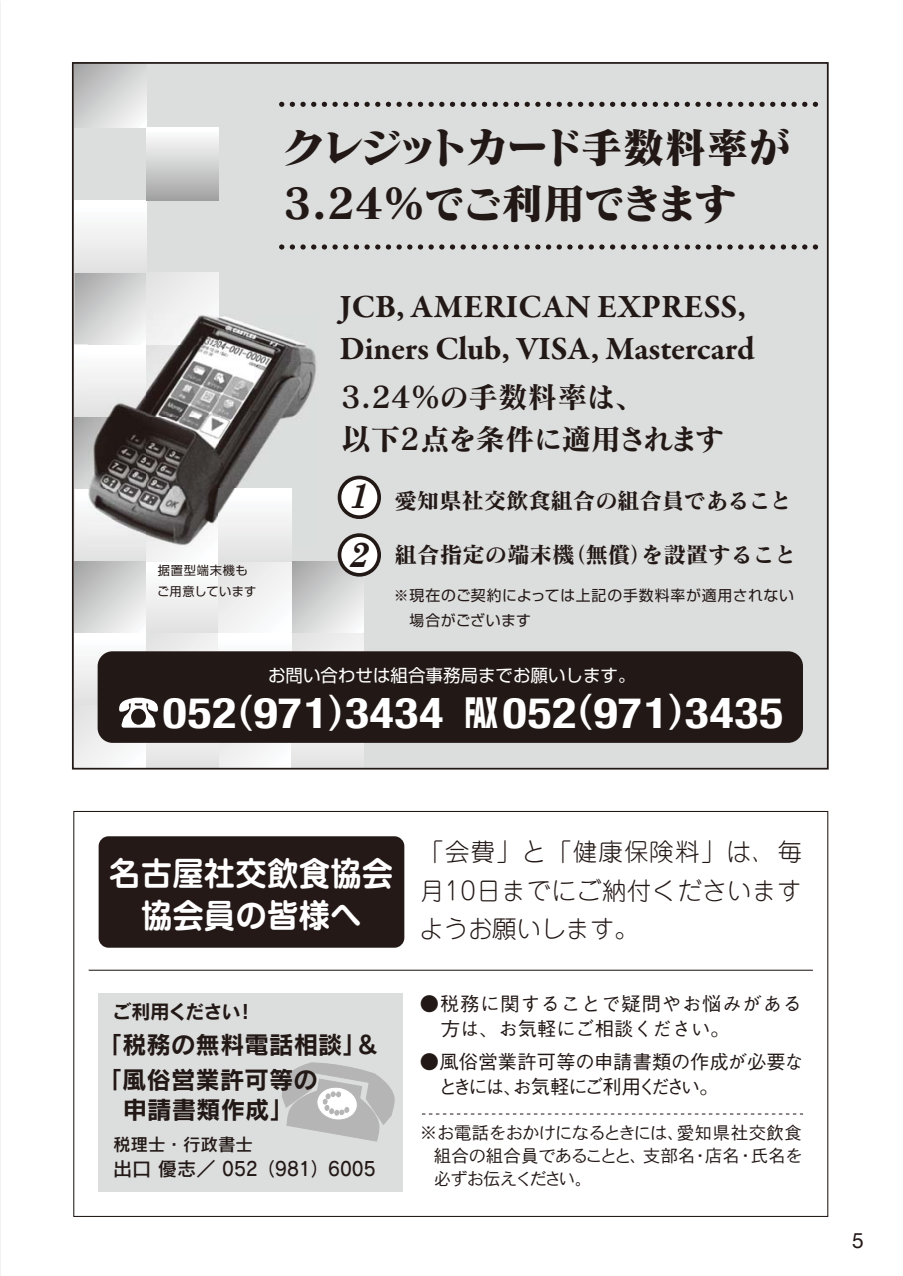
<style>
.page{position:relative;width:903px;height:1276px;background:#fff}
.page>*{position:absolute;margin:0;border:0;box-sizing:border-box;transform-origin:0 0}
.t1{font:700 condensed 42.7px "Helvetica Neue";letter-spacing:.02em;color:#fff;scale:1.16 1}
.t2{font:42px/56px "Matisse Pro EB 90 msp RKSJ H";letter-spacing:-.075em;color:#221815}
.t3{font:700 33.25px/42px "Garamond Premr Pro";color:#221815}
.t4{font:33.25px/42px "Jun 501 Pro Bold 90 msp RKSJ H";color:#fff;text-align:center;scale:.95 1}
.t5{font:29.75px/42px "Matisse Pro B 90 msp RKSJ H";letter-spacing:-.02em;color:#221815}
.t6{font:24.5px/38.5px "Jun 101 Pro Light 90 msp RKSJ H";letter-spacing:.025em;color:#221815;text-align:justify}
.t7{font:24.5px/35px "Rodin Pro B 90 msp RKSJ H";color:#221815}
.t8{font:22.75px "Matisse Pro B 90 msp RKSJ H";letter-spacing:-.02em;color:#221815}
.t9{font:21px "Helvetica Neue";color:#221815}
.t10{font:19.25px/24.5px "Gothic BBB Pr 6 N Medium 90 msp RKSJ H";color:#221815}
.t11{font:19.25px/24.5px "Gothic BBB Pr 6 N Medium 90 msp RKSJ H";letter-spacing:.05em;color:#221815}
.t12{font:19.25px "Rodin Pro DB 90 msp RKSJ H";color:#221815}
.t13{font:19.25px "Rodin Pro B 90 msp RKSJ H";letter-spacing:-.055em;color:#221815}
.t14{font:17.5px/22.8px "DFHS Gothic Std W3 90 msp RKSJ H";letter-spacing:-.05em;color:#221815;text-align:justify}
.t15{font:17.5px "Shin Go Pr 6 N Regular 90 msp RKSJ H";color:#fff}
.t16{font:17.5px "Rodin Pro DB 90 msp RKSJ H";color:#221815}
.t17{font:14.88px/24.5px "Shin Go Pr 6 N Regular 90 msp RKSJ H";letter-spacing:.045em;color:#221815}
.t18{font:12.25px/21px "Shin Go Pr 6 N Regular 90 msp RKSJ H";letter-spacing:.05em;color:#221815}
.s1{font-family:"Century Schoolbook";font-weight:700;font-style:italic;font-size:34.65px}
.s2{font-family:"Helvetica";font-weight:400;font-stretch:normal;font-size:38.5px}
.s3{font-weight:900}
</style>
<div class="page">
<div style="left:73px;top:63px;width:755px;height:706px;background:#dcdddd"></div>
<svg style="left:75px;top:65px;width:72px;height:63px"></svg>
<svg style="left:75px;top:417px;width:13px;height:69px"></svg>
<svg style="left:75px;top:344px;width:13px;height:61px"></svg>
<svg style="left:75px;top:273px;width:72px;height:68px"></svg>
<div style="left:75px;top:200px;width:72px;height:72px;background:linear-gradient(to bottom,#fff,#e2e1e2)"></div>
<div style="left:147px;top:128px;width:72px;height:72px;background:linear-gradient(to bottom,#fff,#a4a4a5)"></div>
<div style="left:147px;top:272px;width:72px;height:42px;background:#eee"></div>
<div style="left:99px;top:993px;width:304px;height:198px;background:#dcdddd"></div>
<div style="left:99px;top:836px;width:305px;height:112px;background:#241917;border-radius:10px"></div>
<svg style="left:282px;top:1063px;width:112px;height:78px"></svg>
<hr style="left:89px;top:970px;width:724px;height:1px;background:#221815">
<svg style="left:422px;top:1114px;width:381px;height:1px"></svg>
<div style="left:98px;top:651px;width:705px;height:92px;background:#221815;border-radius:15px"></div>
<svg style="left:75px;top:489px;width:288px;height:280px"></svg>
<img style="left:88px;top:314px;width:230px;height:232px">
<img style="left:147px;top:314px;width:72px;height:232px">
<img style="left:219px;top:489px;width:72px;height:57px">
<div style="left:340px;top:477px;width:39px;height:40px;background:#fff;border-radius:50%"></div>
<div style="left:338px;top:476px;width:43px;height:43px;border:4px solid #221815;border-radius:50%"></div>
<div style="left:340px;top:535px;width:39px;height:40px;background:#fff;border-radius:50%"></div>
<div style="left:338px;top:533px;width:43px;height:44px;border:4px solid #221815;border-radius:50%"></div>
<svg style="left:279px;top:102px;width:537px;height:5px"></svg>
<svg style="left:279px;top:244px;width:537px;height:6px"></svg>
<h2 class="t2" style="left:283px;top:125px;width:508px">クレジットカード手数料率が<br>3.24％でご利用できます</h2>
<p class="t18" style="left:157px;top:562px;width:101px">据置型端末機もご用意しています</p>
<h3 class="t3" style="left:339px;top:285px;width:417px">JCB, AMERICAN EXPRESS,<br>Diners Club, VISA, Mastercard</h3>
<h3 class="t5" style="left:341px;top:380px;width:385px">3.24％の手数料率は、<br>以下2点を条件に適用されます</h3>
<h3 class="t8" style="left:349px;top:492px;width:445px"><span class="s1">1</span> 愛知県社交飲食組合の組合員であること</h3>
<h3 class="t8" style="left:349px;top:546px;width:450px"><span class="s1">2</span> 組合指定の端末機（無償）を設置すること</h3>
<p class="t17" style="left:394px;top:585px;width:402px">※現在のご契約によっては上記の手数料率が適用されない　場合がございます</p>
<p class="t15" style="left:268px;top:668px;width:369px">お問い合わせは組合事務局までお願いします。</p>
<h1 class="t1" style="left:163px;top:687px;width:536px">052<span class="s2">(</span>971<span class="s2">)</span>3434 <span class="s3">FAX</span> 052<span class="s2">(</span>971<span class="s2">)</span>3435</h1>
<h3 class="t4" style="left:109px;top:857px;width:301px">名古屋社交飲食協会協会員の皆様へ</h3>
<p class="t13" style="left:112px;top:1004px;width:145px">ご利用ください！</p>
<h3 class="t7" style="left:98px;top:1031px;width:283px">「税務の無料電話相談」＆「風俗営業許可等の</h3>
<h3 class="t7" style="left:123px;top:1095px;width:173px">申請書類作成」</h3>
<p class="t16" style="left:113px;top:1138px;width:141px">税理士・行政書士</p>
<p class="t12" style="left:113px;top:1161px;width:264px">出口 優志／ 052（981）6005</p>
<h3 class="t6" style="left:419px;top:836px;width:384px">「会費」と「健康保険料」は、毎月10日までにご納付くださいますようお願いします。</h3>
<p class="t11" style="left:441px;top:994px;width:363px;text-indent:-21px">●税務に関することで疑問やお悩みがある方は、お気軽にご相談ください。</p>
<p class="t10" style="left:438px;top:1052px;width:367px;text-indent:-18px">●風俗営業許可等の申請書類の作成が必要なときには、お気軽にご利用ください。</p>
<p class="t14" style="left:434px;top:1123px;width:371px;text-indent:-14px">※お電話をおかけになるときには、愛知県社交飲食組合の組合員であることと、支部名・店名・氏名を必ずお伝えください。</p>
<p class="t9" style="left:852px;top:1228px;width:13px">5</p>
</div>
